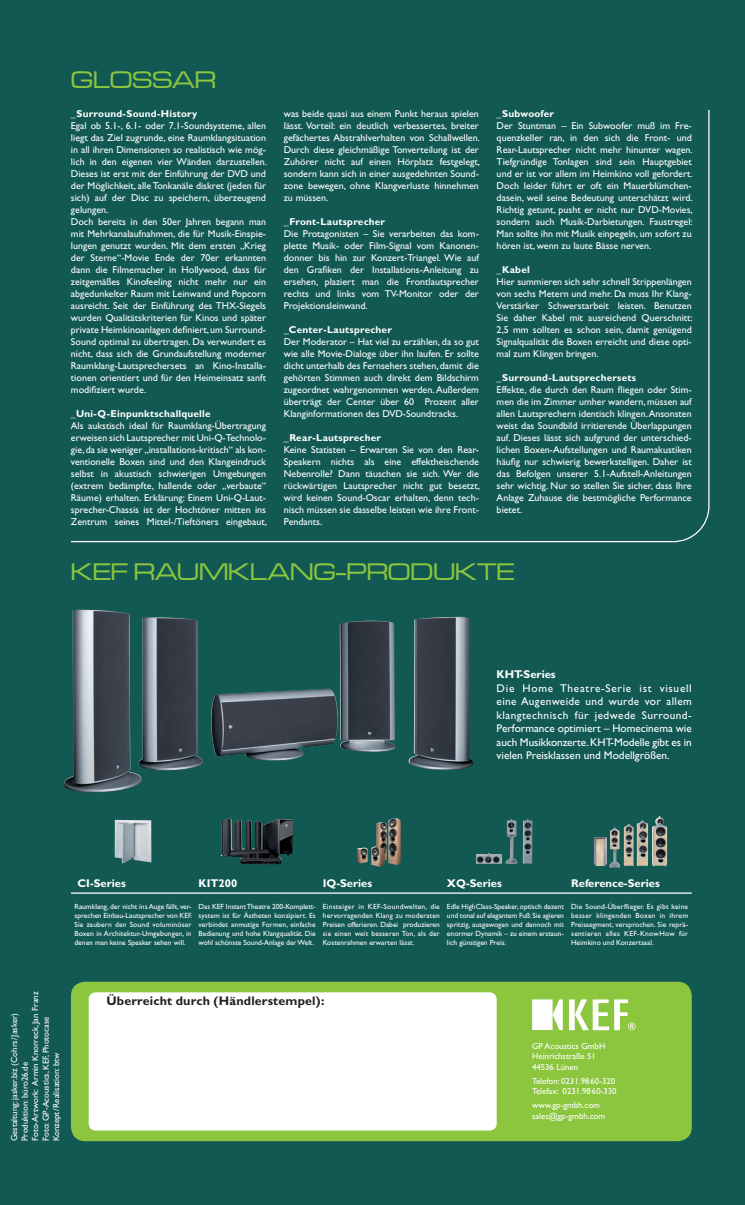
<style>
.page{position:relative;width:745px;height:1205px;background:#fff}
.page>*{position:absolute;margin:0;border:0;box-sizing:border-box;transform-origin:0 0}
.t1{font:25px "Microgramma D Medi Exte";color:#8bc63e}
.t2{font:700 12.5px "Gill Sans";letter-spacing:.01em;color:#231f20}
.t3{font:11.25px/13.5px "Gill Sans";color:#fff;text-align:justify}
.t4{font:700 11.25px "Gill Sans";color:#fff}
.t5{font:10px/12px "Gill Sans";color:#fff;text-align:justify}
.t6{font:700 10px "Gill Sans";letter-spacing:.02em;color:#fff}
.t7{font:8.75px/10.5px "Gill Sans";color:#fff}
.t8{font:7.5px/9px "Gill Sans";color:#fff;text-align:justify}
</style>
<div class="page">
<div style="left:0;top:0;width:744px;height:1205px;background:#125954"></div>
<div style="left:71px;top:981px;width:620px;height:160px;background:#8bc63e;border-radius:14px"></div>
<div style="left:89px;top:992px;width:407px;height:138px;background:#fff;border-radius:7px"></div>
<img style="left:220px;top:818px;width:73px;height:46px">
<img style="left:388px;top:820px;width:13px;height:45px">
<img style="left:475px;top:819px;width:57px;height:45px">
<img style="left:652px;top:818px;width:14px;height:48px">
<img style="left:115px;top:820px;width:36px;height:43px">
<img style="left:64px;top:610px;width:409px;height:183px">
<svg style="left:70px;top:109px;width:639px;height:434px"></svg>
<hr style="left:71px;top:892px;width:496px;height:2px;background:#fff">
<hr style="left:567px;top:892px;width:124px;height:2px;background:#fff">
<svg style="left:532px;top:999px;width:30px;height:31px"></svg>
<svg style="left:569px;top:999px;width:66px;height:31px"></svg>
<h1 class="t1" style="left:71px;top:71px;width:146px">GLOSSAR</h1>
<p class="t6" style="left:71px;top:111px;width:128px">_Surround-Sound-History</p>
<p class="t5" style="left:71px;top:121px;width:197px;text-align:left">Egal ob 5.1-, 6.1- oder 7.1-Soundsysteme, allen liegt das Ziel zugrunde, eine Raumklangsituation in all ihren Dimensionen so realistisch wie mög&shy;lich in den eigenen vier Wänden darzustellen.<br>Dieses ist erst mit der Einführung der DVD und der Möglichkeit, alle Tonkanäle diskret (jeden für sich) auf der Disc zu speichern, überzeugend gelungen.<br>Doch bereits in den 50er Jahren begann man mit Mehrkanalaufnahmen, die für Musik-Einspie&shy;lungen genutzt wurden. Mit dem ersten „Krieg der Sterne“-Movie Ende der 70er erkannten dann die Filmemacher in Hollywood, dass für zeitgemäßes Kinofeeling nicht mehr nur ein abgedunkelter Raum mit Leinwand und Popcorn ausreicht. Seit der Einführung des THX-Siegels wurden Qualitätskriterien für Kinos und später private Heimkinoanlagen definiert, um Surround-Sound optimal zu übertragen. Da verwundert es nicht, dass sich die Grundaufstellung moderner Raumklang-Lautsprechersets an Kino-Installa&shy;tionen orientiert und für den Heimeinsatz sanft modifiziert wurde.</p>
<p class="t6" style="left:71px;top:411px;width:141px">_Uni-Q-Einpunktschallquelle</p>
<p class="t5" style="left:71px;top:421px;width:197px">Als aukstisch ideal für Raumklang-Übertragung erweisen sich Lautsprecher mit Uni-Q-Technolo&shy;gie, da sie weniger „installations-kritisch“ als kon&shy;ventionelle Boxen sind und den Klangeindruck selbst in akustisch schwierigen Umgebungen (extrem bedämpfte, hallende oder „verbaute“ Räume) erhalten. Erklärung: Einem Uni-Q-Laut&shy;sprecher-Chassis ist der Hochtöner mitten ins Zentrum seines Mittel-/Tieftöners eingebaut,</p>
<p class="t5" style="left:283px;top:109px;width:197px">was beide quasi aus einem Punkt heraus spielen lässt. Vorteil: ein deutlich verbessertes, breiter gefächertes Abstrahlverhalten von Schallwellen.<br>Durch diese gleichmäßige Tonverteilung ist der Zuhörer nicht auf einen Hörplatz festgelegt, sondern kann sich in einer ausgedehnten Sound&shy;zone bewegen, ohne Klangverluste hinnehmen zu müssen.</p>
<p class="t6" style="left:283px;top:219px;width:103px">_Front-Lautsprecher</p>
<p class="t5" style="left:283px;top:229px;width:196px">Die Protagonisten – Sie verarbeiten das kom&shy;plette Musik- oder Film-Signal vom Kanonen&shy;donner bis hin zur Konzert-Triangel. Wie auf den Grafiken der Installations-Anleitung zu ersehen, plaziert man die Frontlautsprecher rechts und links vom TV-Monitor oder der Projektionsleinwand.</p>
<p class="t6" style="left:283px;top:327px;width:109px">_Center-Lautsprecher</p>
<p class="t5" style="left:283px;top:337px;width:196px">Der Moderator – Hat viel zu erzählen, da so gut wie alle Movie-Dialoge über ihn laufen. Er sollte dicht unterhalb des Fernsehers stehen, damit die gehörten Stimmen auch direkt dem Bildschirm zugeordnet wahrgenommen werden. Außerdem überträgt der Center über 60 Prozent aller Klanginformationen des DVD-Soundtracks.</p>
<p class="t6" style="left:283px;top:435px;width:99px">_Rear-Lautsprecher</p>
<p class="t5" style="left:283px;top:445px;width:197px">Keine Statisten – Erwarten Sie von den Rear-Speakern nichts als eine effektheischende Nebenrolle? Dann täuschen sie sich. Wer die rückwärtigen Lautsprecher nicht gut besetzt, wird keinen Sound-Oscar erhalten, denn tech&shy;nisch müssen sie dasselbe leisten wie ihre Front-Pendants.</p>
<p class="t6" style="left:496px;top:111px;width:59px">_Subwoofer</p>
<p class="t5" style="left:496px;top:121px;width:197px">Der Stuntman – Ein Subwoofer muß im Fre&shy;quenzkeller ran, in den sich die Front- und Rear-Lautsprecher nicht mehr hinunter wagen.<br>Tiefgründige Tonlagen sind sein Hauptgebiet und er ist vor allem im Heimkino voll gefordert.<br>Doch leider führt er oft ein Mauerblümchen&shy;dasein, weil seine Bedeutung unterschätzt wird.<br>Richtig getunt, pusht er nicht nur DVD-Movies, sondern auch Musik-Darbietungen. Faustregel:<br>Man sollte ihn mit Musik einpegeln, um sofort zu hören ist, wenn zu laute Bässe nerven.</p>
<p class="t6" style="left:496px;top:267px;width:35px">_Kabel</p>
<p class="t5" style="left:496px;top:277px;width:197px">Hier summieren sich sehr schnell Strippenlängen von sechs Metern und mehr. Da muss Ihr Klang-Verstärker Schwerstarbeit leisten. Benutzen Sie daher Kabel mit ausreichend Querschnitt:<br>2,5 mm sollten es schon sein, damit genügend Signalqualität die Boxen erreicht und diese opti&shy;mal zum Klingen bringen.</p>
<p class="t6" style="left:496px;top:375px;width:141px">_Surround-Lautsprechersets</p>
<p class="t5" style="left:496px;top:385px;width:196px">Effekte, die durch den Raum fliegen oder Stim&shy;men die im Zimmer umher wandern, müssen auf allen Lautsprechern identisch klingen. Ansonsten weist das Soundbild irritierende Überlappungen auf. Dieses lässt sich aufgrund der unterschied&shy;lichen Boxen-Aufstellungen und Raumakustiken häufig nur schwierig bewerkstelligen. Daher ist das Befolgen unserer 5.1-Aufstell-Anleitungen sehr wichtig. Nur so stellen Sie sicher, dass Ihre Anlage Zuhause die bestmögliche Performance bietet.</p>
<h1 class="t1" style="left:71px;top:564px;width:445px">KEF RAUMKLANG-PRODUKTE</h1>
<p class="t4" style="left:496px;top:670px;width:61px">KHT-Series</p>
<p class="t3" style="left:496px;top:682px;width:196px">Die Home Theatre-Serie ist visuell eine Augenweide und wurde vor allem klangtechnisch für jedwede Surround-Performance optimiert – Homecinema wie auch Musikkonzerte. KHT-Modelle gibt es in vielen Preisklassen und Modellgrößen.</p>
<p class="t4" style="left:78px;top:880px;width:50px">CI-Series</p>
<p class="t4" style="left:198px;top:880px;width:40px">KIT200</p>
<p class="t4" style="left:322px;top:880px;width:51px">IQ-Series</p>
<p class="t4" style="left:446px;top:880px;width:56px">XQ-Series</p>
<p class="t4" style="left:570px;top:880px;width:90px">Reference-Series</p>
<p class="t8" style="left:74px;top:903px;width:119px">Raumklang, der nicht ins Auge fällt, ver&shy;sprechen Einbau-Lautsprecher von KEF.<br>Sie zaubern den Sound voluminöser Boxen in Architektur-Umgebungen, in denen man keine Speaker sehen will.</p>
<p class="t8" style="left:198px;top:903px;width:118px">Das KEF Instant Theatre 200-Komplett&shy;system ist für Ästheten konzipiert. Es verbindet anmutige Formen, einfache Bedienung und hohe Klangqualität. Die wohl schönste Sound-Anlage der Welt.</p>
<p class="t8" style="left:322px;top:903px;width:118px">Einsteiger in KEF-Soundwelten, die hervorragenden Klang zu moderaten Preisen offerieren. Dabei produzieren sie einen weit besseren Ton, als der Kostenrahmen erwarten lässt.</p>
<p class="t8" style="left:446px;top:903px;width:118px">Edle HighClass-Speaker, optisch dezent und tonal auf elegantem Fuß: Sie agieren spritzig, ausgewogen und dennoch mit enormer Dynamik – zu einem erstaun&shy;lich günstigen Preis.</p>
<p class="t8" style="left:570px;top:903px;width:118px">Die Sound-Überflieger. Es gibt keine besser klingenden Boxen in ihrem Preissegment, versprochen. Sie reprä&shy;sentieren alles KEF-KnowHow für Heimkino und Konzertsaal.</p>
<p class="t7" style="left:10px;top:1141px;width:151px;rotate:-90deg">Gestaltung: jasker.biz (Cohrs/Jasker)<br>Produktion: büro26.de<br>Foto-Artwork: Armin Knorreck, Jan Franz Foto: GP-Acoustics, KEF, Photocase Konzept/Realisation: btw</p>
<p class="t2" style="left:106px;top:996px;width:219px">Überreicht durch (Händlerstempel):</p>
<p class="t7" style="left:531px;top:1041px;width:75px">GP Acoustics GmbH<br>Heinrichstraße 51<br>44536 Lünen</p>
<p class="t7" style="left:531px;top:1076px;width:86px">Telefon: 0231.98 60-320<br>Telefax: 0231.98 60-330</p>
<p class="t7" style="left:531px;top:1101px;width:74px">www.gp-gmbh.com sales@gp-gmbh.com</p>
</div>
